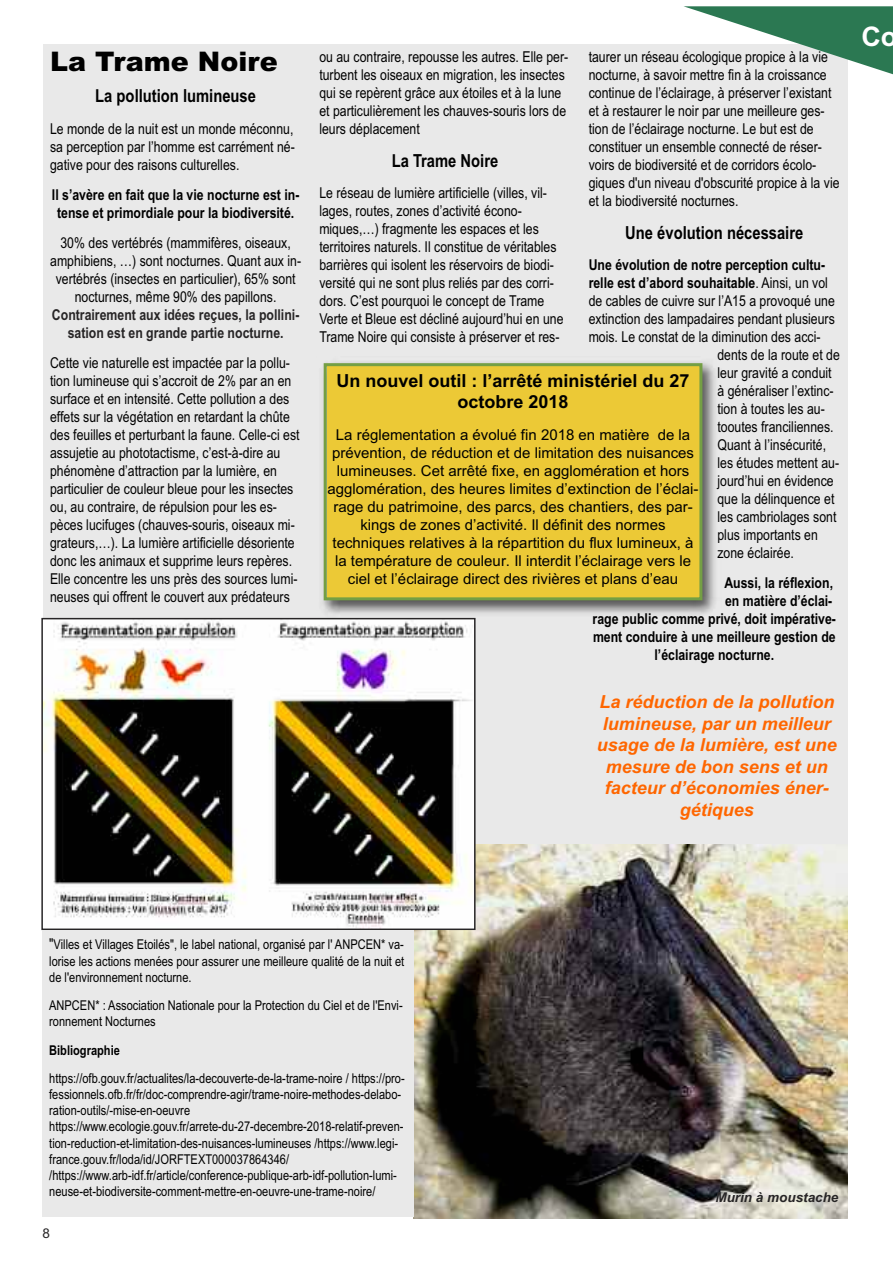
<style>
.page{position:relative;width:893px;height:1263px;background:#fff}
.page>*{position:absolute;margin:0;border:0;box-sizing:border-box;transform-origin:0 0}
.t1{font:900 27px "Arial";color:#000}
.t2{font:700 27px "Arial";color:#fff}
.t3{font:italic 700 18px/21.6px "Arial";color:#f60;text-align:center}
.t4{font:700 18px "Arial Narrow";color:#000}
.t5{font:700 18px/21.6px "Arial";color:#000;text-align:center}
.t6{font:15px/18px "Arial Narrow";color:#000}
.t7{font:15px/18px "Arial";color:#000;text-align:center}
.t8{font:700 15px/18px "Arial Narrow";color:#000;text-align:center}
.t9{font:700 15px/18px "Arial Narrow";color:#272526;text-align:center}
.t10{font:13.5px/16.2px "Arial Narrow";color:#000}
.t11{font:italic 700 13.5px "Arial";color:#272526}
.t12{font:700 13.5px "Arial Narrow";color:#000}
.t13{font:13.5px "Arial";color:#272526}
.s1{font-weight:400}
.s2{font-size:15px}
</style>
<div class="page">
<div style="left:43px;top:44px;width:804px;height:801px;background:#e9e9e9"></div>
<svg style="left:684px;top:6px;width:209px;height:70px"></svg>
<img style="left:413px;top:845px;width:434px;height:373px">
<img style="left:317px;top:362px;width:399px;height:256px">
<div style="left:327px;top:366px;width:372px;height:231px;background:#ecc936"></div>
<div style="left:324px;top:363px;width:378px;height:237px;border:3px solid #749f44"></div>
<img style="left:44px;top:621px;width:429px;height:306px">
<div style="left:41px;top:618px;width:435px;height:312px;border:2px solid #272526"></div>
<div style="left:42px;top:930px;width:371px;height:287px;background:#e9e9e9"></div>
<h1 class="t1" style="left:50px;top:46px;width:229px">La Trame Noire</h1>
<p class="t4" style="left:95px;top:86px;width:162px">La pollution lumineuse</p>
<p class="t6" style="left:50px;top:119px;width:246px;text-align:justify">Le monde de la nuit est un monde méconnu, sa perception par l’homme est carrément né&shy;gative pour des raisons culturelles.</p>
<p class="t8" style="left:52px;top:185px;width:249px">Il s’avère en fait que la vie nocturne est in&shy;tense et primordiale pour la biodiversité.</p>
<p class="t6" style="left:50px;top:233px;width:252px;text-align:center">30% des vertébrés (mammifères, oiseaux, amphibiens, …) sont nocturnes. Quant aux in&shy;vertébrés (insectes en particulier), 65% sont nocturnes, même 90% des papillons.</p>
<p class="t9" style="left:52px;top:305px;width:249px">Contrairement aux idées reçues, la pollini&shy;sation est en grande partie nocturne.</p>
<p class="t6" style="left:50px;top:353px;width:251px">Cette vie naturelle est impactée par la pollu&shy;tion lumineuse qui s’accroit de 2% par an en surface et en intensité. Cette pollution a des effets sur la végétation en retardant la chûte des feuilles et perturbant la faune. Celle-ci est assujetie au phototactisme, c’est-à-dire au phénomène d’attraction par la lumière, en particulier de couleur bleue pour les insectes ou, au contraire, de répulsion pour les es&shy;pèces lucifuges (chauves-souris, oiseaux mi&shy;grateurs,…). La lumière artificielle désoriente donc les animaux et supprime leurs repères.<br>Elle concentre les uns près des sources lumi&shy;neuses qui offrent le couvert aux prédateurs</p>
<p class="t6" style="left:589px;top:48px;width:252px">taurer un réseau écologique propice à la vie nocturne, à savoir mettre fin à la croissance continue de l’éclairage, à préserver l’existant et à restaurer le noir par une meilleure ges&shy;tion de l’éclairage nocturne. Le but est de constituer un ensemble connecté de réser&shy;voirs de biodiversité et de corridors écolo&shy;giques d'un niveau d'obscurité propice à la vie et la biodiversité nocturnes.</p>
<p class="t4" style="left:625px;top:222px;width:180px">Une évolution nécessaire</p>
<p class="t8" style="left:589px;top:256px;width:238px">Une évolution de notre perception cultu-</p>
<p class="t8" style="left:589px;top:274px;width:241px">relle est d’abord souhaitable<span class="s1">. Ainsi, un vol</span></p>
<p class="t6" style="left:589px;top:292px;width:248px">de cables de cuivre sur l’A15 a provoqué une</p>
<p class="t6" style="left:589px;top:310px;width:248px">extinction des lampadaires pendant plusieurs</p>
<p class="t6" style="left:589px;top:328px;width:233px">mois. Le constat de la diminution des acci-</p>
<p class="t6" style="left:717px;top:346px;width:124px">dents de la route et de</p>
<p class="t6" style="left:717px;top:364px;width:116px">leur gravité a conduit</p>
<p class="t6" style="left:717px;top:382px;width:118px">à généraliser l’extinc-</p>
<p class="t6" style="left:717px;top:400px;width:109px">tion à toutes les au-</p>
<p class="t6" style="left:717px;top:418px;width:118px">tooutes franciliennes.</p>
<p class="t6" style="left:717px;top:436px;width:110px">Quant à l’insécurité,</p>
<p class="t6" style="left:717px;top:454px;width:123px">les études mettent au-</p>
<p class="t6" style="left:717px;top:472px;width:118px">jourd’hui en évidence</p>
<p class="t6" style="left:717px;top:490px;width:118px">que la délinquence et</p>
<p class="t6" style="left:717px;top:508px;width:120px">les cambriolages sont</p>
<p class="t6" style="left:717px;top:526px;width:102px">plus importants en</p>
<p class="t6" style="left:717px;top:544px;width:78px">zone éclairée.</p>
<p class="t8" style="left:724px;top:574px;width:110px">Aussi, la réflexion,</p>
<p class="t8" style="left:725px;top:592px;width:109px">en matière d’éclai-</p>
<p class="t8" style="left:593px;top:610px;width:245px">rage public comme privé, doit impérative-</p>
<p class="t8" style="left:593px;top:628px;width:244px">ment conduire à une meilleure gestion de</p>
<p class="t8" style="left:654px;top:646px;width:121px">l’éclairage nocturne.</p>
<p class="t6" style="left:319px;top:48px;width:250px">ou au contraire, repousse les autres. Elle per&shy;turbent les oiseaux en migration, les insectes qui se repèrent grâce aux étoiles et à la lune et particulièrement les chauves-souris lors de leurs déplacement</p>
<p class="t4" style="left:392px;top:150px;width:108px">La Trame Noire</p>
<p class="t6" style="left:319px;top:184px;width:246px">Le réseau de lumière artificielle (villes, vil&shy;lages, routes, zones d’activité écono&shy;miques,…) fragmente les espaces et les territoires naturels. Il constitue de véritables barrières qui isolent les réservoirs de biodi&shy;versité qui ne sont plus reliés par des corri&shy;dors. C’est pourquoi le concept de Trame Verte et Bleue est décliné aujourd’hui en une Trame Noire qui consiste à préserver et res-</p>
<p class="t5" style="left:336px;top:370px;width:355px">Un nouvel outil : l’arrêté ministériel du 27 octobre 2018</p>
<p class="t7" style="left:328px;top:426px;width:373px">La réglementation a évolué fin 2018 en matière de la prévention, de réduction et de limitation des nuisances lumineuses. Cet arrêté fixe, en agglomération et hors agglomération, des heures limites d’extinction de l’éclai&shy;rage du patrimoine, des parcs, des chantiers, des par&shy;kings de zones d’activité. Il définit des normes techniques relatives à la répartition du flux lumineux, à la température de couleur. Il interdit l’éclairage vers le ciel et l’éclairage direct des rivières et plans d’eau</p>
<p class="t3" style="left:597px;top:691px;width:242px">La réduction de la pollution lumineuse, par un meilleur usage de la lumière, est une mesure de bon sens et un facteur d’économies éner&shy;gétiques</p>
<h1 class="t2" style="left:861px;top:21px;width:37px">Co</h1>
<p class="t10" style="left:49px;top:936px;width:357px;text-align:justify"><span class="s2">"</span>Villes et Villages Etoilés", le label national, organisé par l' ANPCEN* va&shy;lorise les actions menées pour assurer une meilleure qualité de la nuit et de l'environnement nocturne.</p>
<p class="t10" style="left:49px;top:997px;width:355px">ANPCEN* : Association Nationale pour la Protection du Ciel et de l'Envi&shy;ronnement Nocturnes</p>
<p class="t12" style="left:49px;top:1042px;width:72px">Bibliographie</p>
<p class="t10" style="left:49px;top:1070px;width:357px">https://ofb.gouv.fr/actualites/la-decouverte-de-la-trame-noire / https://pro&shy;fessionnels.ofb.fr/fr/doc-comprendre-agir/trame-noire-methodes-delabo&shy;ration-outils/-mise-en-oeuvre https://www.ecologie.gouv.fr/arrete-du-27-decembre-2018-relatif-preven&shy;tion-reduction-et-limitation-des-nuisances-lumineuses /https://www.legi&shy;france.gouv.fr/loda/id/JORFTEXT000037864346/ /https://www.arb-idf.fr/article/conference-publique-arb-idf-pollution-lumi&shy;neuse-et-biodiversite-comment-mettre-en-oeuvre-une-trame-noire/</p>
<p class="t13" style="left:43px;top:1225px;width:9px">8</p>
<p class="t11" style="left:715px;top:1189px;width:125px">Murin à moustache</p>
</div>
